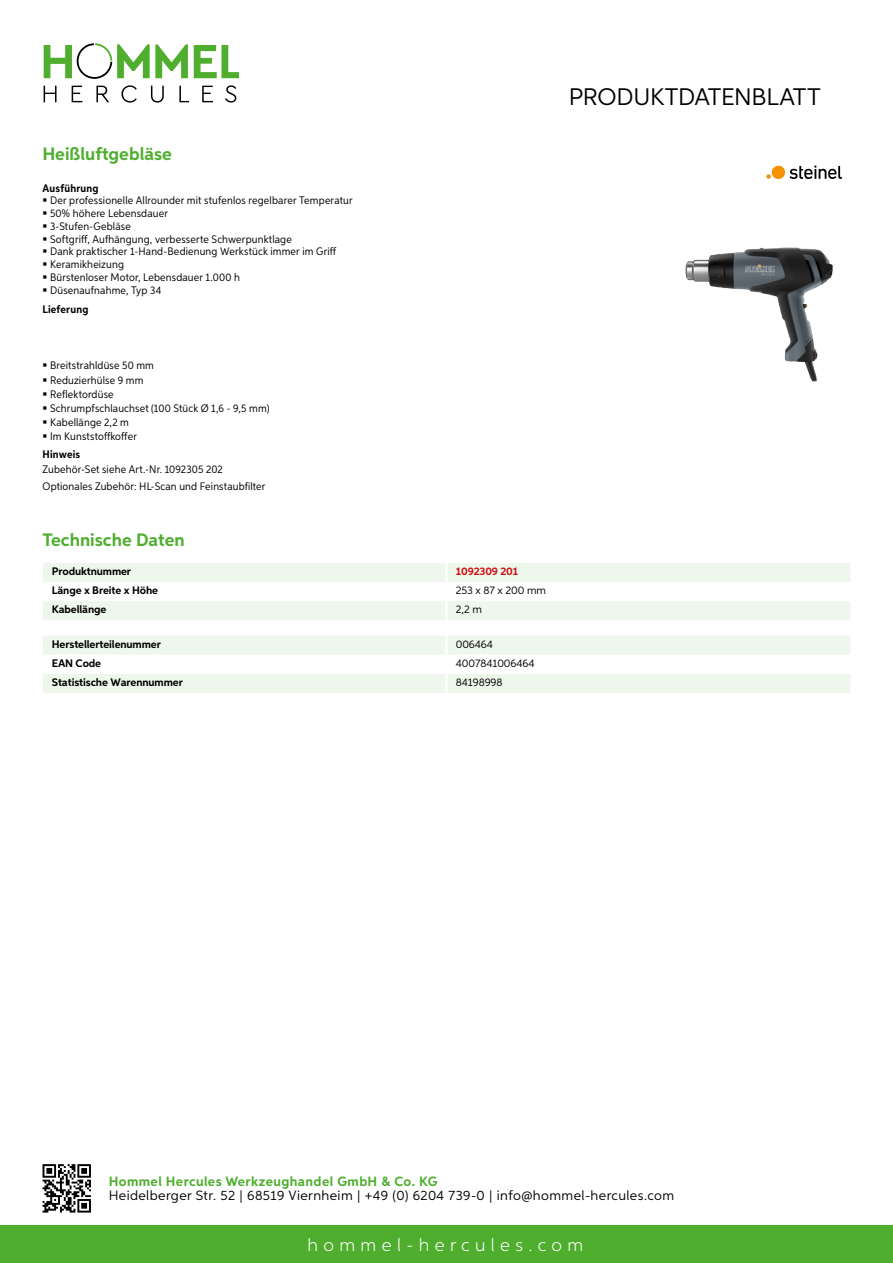
<style>
.page{position:relative;width:893px;height:1263px;background:#fff}
.page>*{position:absolute;margin:0;border:0;box-sizing:border-box;transform-origin:0 0}
.t1{font:24px "Aspira";letter-spacing:-.01em;color:#000}
.t2{font:700 18px "Aspira";color:#50ae2f}
.t3{font:300 18px "Aspira";letter-spacing:.3em;color:#fff}
.t4{font:13.5px "Aspira";letter-spacing:.03em;color:#000}
.t5{font:700 13.5px "Aspira";letter-spacing:.03em;color:#50ae2f}
.t6{font:10.95px/12.8px "Aspira Nar";letter-spacing:.015em;color:#000}
.t7{font:700 10.95px "Aspira";letter-spacing:-.01em;color:#000}
.t8{font:10.95px "Aspira";letter-spacing:-.01em;color:#000}
.t9{font:700 10.95px "Aspira Nar";letter-spacing:.02em;color:#000}
.t10{font:700 10.95px "Aspira";letter-spacing:-.01em;color:#cd1013}
</style>
<div class="page">
<div style="left:0;top:1226px;width:893px;height:37px;background:#50ae2f"></div>
<svg style="left:43px;top:1164px;width:48px;height:48px"></svg>
<svg style="left:194px;top:45px;width:45px;height:33px"></svg>
<svg style="left:44px;top:43px;width:144px;height:36px"></svg>
<svg style="left:44px;top:86px;width:13px;height:16px"></svg>
<svg style="left:72px;top:86px;width:10px;height:16px"></svg>
<svg style="left:96px;top:86px;width:13px;height:16px"></svg>
<svg style="left:121px;top:85px;width:16px;height:18px"></svg>
<svg style="left:151px;top:86px;width:13px;height:17px"></svg>
<svg style="left:179px;top:86px;width:10px;height:16px"></svg>
<svg style="left:202px;top:86px;width:11px;height:16px"></svg>
<svg style="left:225px;top:85px;width:11px;height:18px"></svg>
<svg style="left:43px;top:563px;width:807px;height:57px"></svg>
<hr style="left:445px;top:601px;width:3px;height:19px;background:#fff">
<svg style="left:43px;top:636px;width:807px;height:57px"></svg>
<hr style="left:445px;top:674px;width:3px;height:19px;background:#fff">
<img style="left:685px;top:248px;width:102px;height:80px">
<svg style="left:766px;top:166px;width:76px;height:13px"></svg>
<h2 class="t2" style="left:43px;top:142px;width:131px">Heißluftgebläse</h2>
<p class="t9" style="left:43px;top:181px;width:58px">Ausführung</p>
<p class="t6" style="left:50px;top:194px;width:304px">Der professionelle Allrounder mit stufenlos regelbarer Temperatur 50% höhere Lebensdauer<br>3-Stufen-Gebläse<br>Softgriff, Aufhängung, verbesserte Schwerpunktlage<br>Dank praktischer 1-Hand-Bedienung Werkstück immer im Griff Keramikheizung<br>Bürstenloser Motor, Lebensdauer 1.000 h<br>Düsenaufnahme, Typ 34</p>
<p class="t9" style="left:43px;top:302px;width:47px">Lieferung</p>
<p class="t6" style="left:50px;top:358px;width:221px;line-height:14.1px">Breitstrahldüse 50 mm<br>Reduzierhülse 9 mm<br>Reflektordüse<br>Schrumpfschlauchset (100 Stück Ø 1,6 - 9,5 mm)<br>Kabellänge 2,2 m<br>Im Kunststoffkoffer</p>
<p class="t9" style="left:43px;top:447px;width:39px">Hinweis</p>
<p class="t6" style="left:43px;top:460px;width:224px;line-height:17.5px">Zubehör-Set siehe Art.-Nr. 1092305 202<br>Optionales Zubehör: HL-Scan und Feinstaubfilter</p>
<h2 class="t2" style="left:43px;top:529px;width:144px">Technische Daten</h2>
<p class="t7" style="left:52px;top:564px;width:81px">Produktnummer</p>
<p class="t10" style="left:456px;top:564px;width:64px">1092309 201</p>
<p class="t7" style="left:52px;top:583px;width:108px">Länge x Breite x Höhe</p>
<p class="t8" style="left:456px;top:583px;width:92px">253 x 87 x 200 mm</p>
<p class="t7" style="left:52px;top:602px;width:56px">Kabellänge</p>
<p class="t8" style="left:456px;top:603px;width:28px">2,2 m</p>
<p class="t7" style="left:52px;top:637px;width:111px">Herstellerteilenummer</p>
<p class="t8" style="left:456px;top:637px;width:39px">006464</p>
<p class="t7" style="left:52px;top:656px;width:51px">EAN Code</p>
<p class="t8" style="left:456px;top:656px;width:80px">4007841006464</p>
<p class="t7" style="left:52px;top:675px;width:132px">Statistische Warennummer</p>
<p class="t8" style="left:456px;top:675px;width:48px">84198998</p>
<h1 class="t1" style="left:569px;top:82px;width:253px">Produktdatenblatt</h1>
<p class="t5" style="left:109px;top:1172px;width:330px">Hommel Hercules Werkzeughandel GmbH &amp; Co. KG</p>
<p class="t4" style="left:109px;top:1187px;width:567px">Heidelberger Str. 52 | 68519 Viernheim | +49 (0) 6204 739-0 | info@hommel-hercules.com</p>
<h2 class="t3" style="left:307px;top:1234px;width:277px">hommel-hercules.com</h2>
</div>
